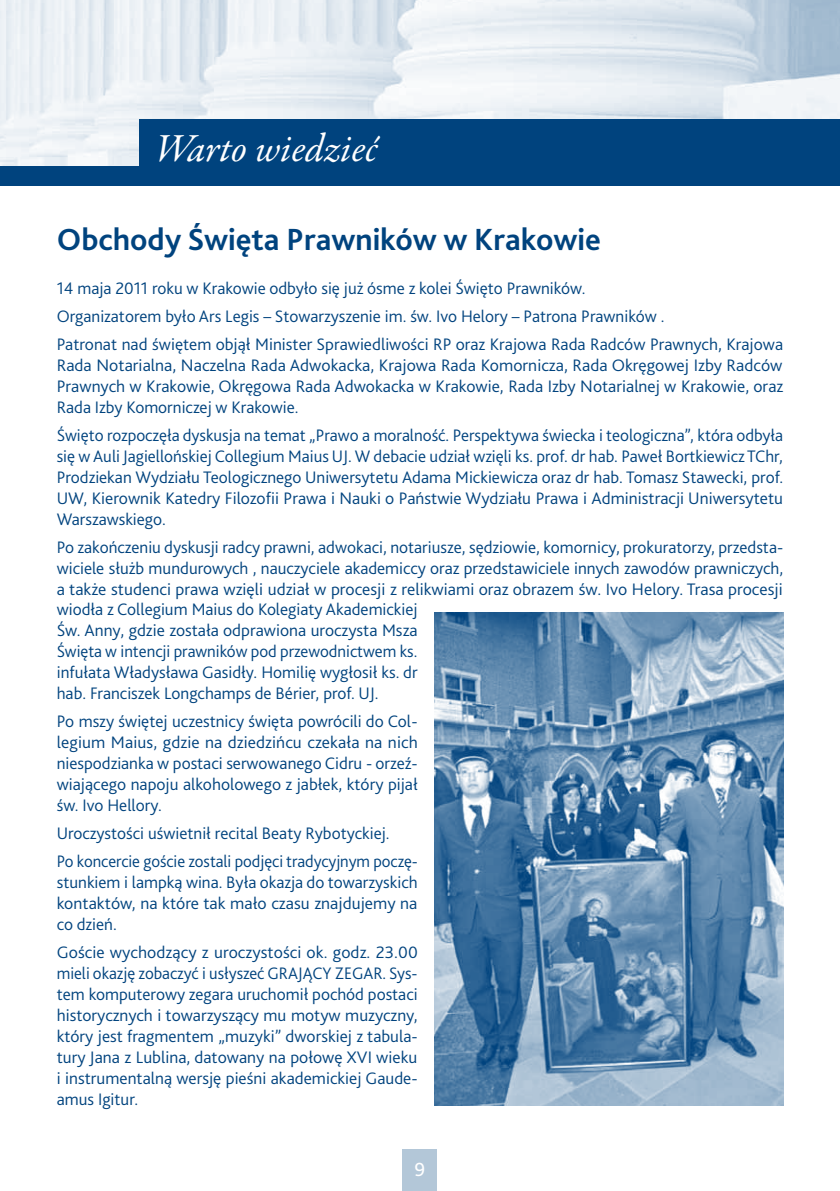
<style>
.page{position:relative;width:840px;height:1191px;background:#fff}
.page>*{position:absolute;margin:0;border:0;box-sizing:border-box;transform-origin:0 0}
.t1{font:italic 40px "Garamond Premr Pro";color:#fff}
.t2{font:700 32px "Bliss 2";color:#00437e}
.t3{font:20px "Bliss 2";color:#fff}
.t4{font:300 17.4px/20.8px "Bliss 2";color:#00437e;text-align:justify}
</style>
<div class="page">
<img style="left:0;top:0;width:839px;height:166px">
<div style="left:403px;top:1149px;width:34px;height:42px;background:#b3c7d8"></div>
<div style="left:139px;top:119px;width:700px;height:53px;background:#00437e"></div>
<div style="left:0;top:166px;width:839px;height:20px;background:#00437e"></div>
<img style="left:434px;top:612px;width:348px;height:494px">
<h1 class="t1" style="left:155px;top:123px;width:223px">Warto wiedzieć</h1>
<h2 class="t2" style="left:57px;top:219px;width:545px">Obchody Święta Prawników w Krakowie</h2>
<p class="t4" style="left:57px;top:273px;width:727px;line-height:28.2px;text-align:left">14 maja 2011 roku w Krakowie odbyło się już ósme z kolei Święto Prawników.<br>Organizatorem było Ars Legis – Stowarzyszenie im. św. Ivo Helory – Patrona Prawników .<br>Patronat nad świętem objął Minister Sprawiedliwości RP oraz Krajowa Rada Radców Prawnych, Krajowa</p>
<p class="t4" style="left:57px;top:354px;width:727px">Rada Notarialna, Naczelna Rada Adwokacka, Krajowa Rada Komornicza, Rada Okręgowej Izby Radców Prawnych w Krakowie, Okręgowa Rada Adwokacka w Krakowie, Rada Izby Notarialnej w Krakowie, oraz Rada Izby Komorniczej w Krakowie.</p>
<p class="t4" style="left:57px;top:424px;width:727px">Święto rozpoczęła dyskusja na temat „Prawo a moralność. Perspektywa świecka i teologiczna”, która odbyła się w Auli Jagiellońskiej Collegium Maius UJ. W debacie udział wzięli ks. prof. dr hab. Paweł Bortkiewicz TChr, Prodziekan Wydziału Teologicznego Uniwersytetu Adama Mickiewicza oraz dr hab. Tomasz Stawecki, prof.<br>UW, Kierownik Katedry Filozofii Prawa i Nauki o Państwie Wydziału Prawa i Administracji Uniwersytetu Warszawskiego.</p>
<p class="t4" style="left:57px;top:536px;width:727px;text-align:left">Po zakończeniu dyskusji radcy prawni, adwokaci, notariusze, sędziowie, komornicy, prokuratorzy, przedsta&shy;wiciele służb mundurowych , nauczyciele akademiccy oraz przedstawiciele innych zawodów prawniczych, a także studenci prawa wzięli udział w procesji z relikwiami oraz obrazem św. Ivo Helory. Trasa procesji wiodła z Collegium Maius do Kolegiaty Akademickiej<br>Św. Anny, gdzie została odprawiona uroczysta Msza<br>Święta w intencji prawników pod przewodnictwem ks.<br>infułata Władysława Gasidły. Homilię wygłosił ks. dr<br>hab. Franciszek Longchamps de Bérier, prof. UJ.</p>
<p class="t4" style="left:57px;top:710px;width:362px">Po mszy świętej uczestnicy święta powrócili do Col&shy;legium Maius, gdzie na dziedzińcu czekała na nich niespodzianka w postaci serwowanego Cidru - orzeź&shy;wiającego napoju alkoholowego z jabłek, który pijał św. Ivo Hellory.</p>
<p class="t4" style="left:57px;top:819px;width:362px;line-height:28.2px">Uroczystości uświetnił recital Beaty Rybotyckiej.<br>Po koncercie goście zostali podjęci tradycyjnym poczę-</p>
<p class="t4" style="left:57px;top:871px;width:362px">stunkiem i lampką wina. Była okazja do towarzyskich kontaktów, na które tak mało czasu znajdujemy na co dzień.</p>
<p class="t4" style="left:57px;top:941px;width:362px">Goście wychodzący z uroczystości ok. godz. 23.00 mieli okazję zobaczyć i usłyszeć GRAJĄCY ZEGAR. Sys&shy;tem komputerowy zegara uruchomił pochód postaci historycznych i towarzyszący mu motyw muzyczny, który jest fragmentem „muzyki” dworskiej z tabula&shy;tury Jana z Lublina, datowany na połowę XVI wieku i instrumentalną wersję pieśni akademickiej Gaude&shy;amus Igitur.</p>
<p class="t3" style="left:414px;top:1156px;width:12px">9</p>
</div>
